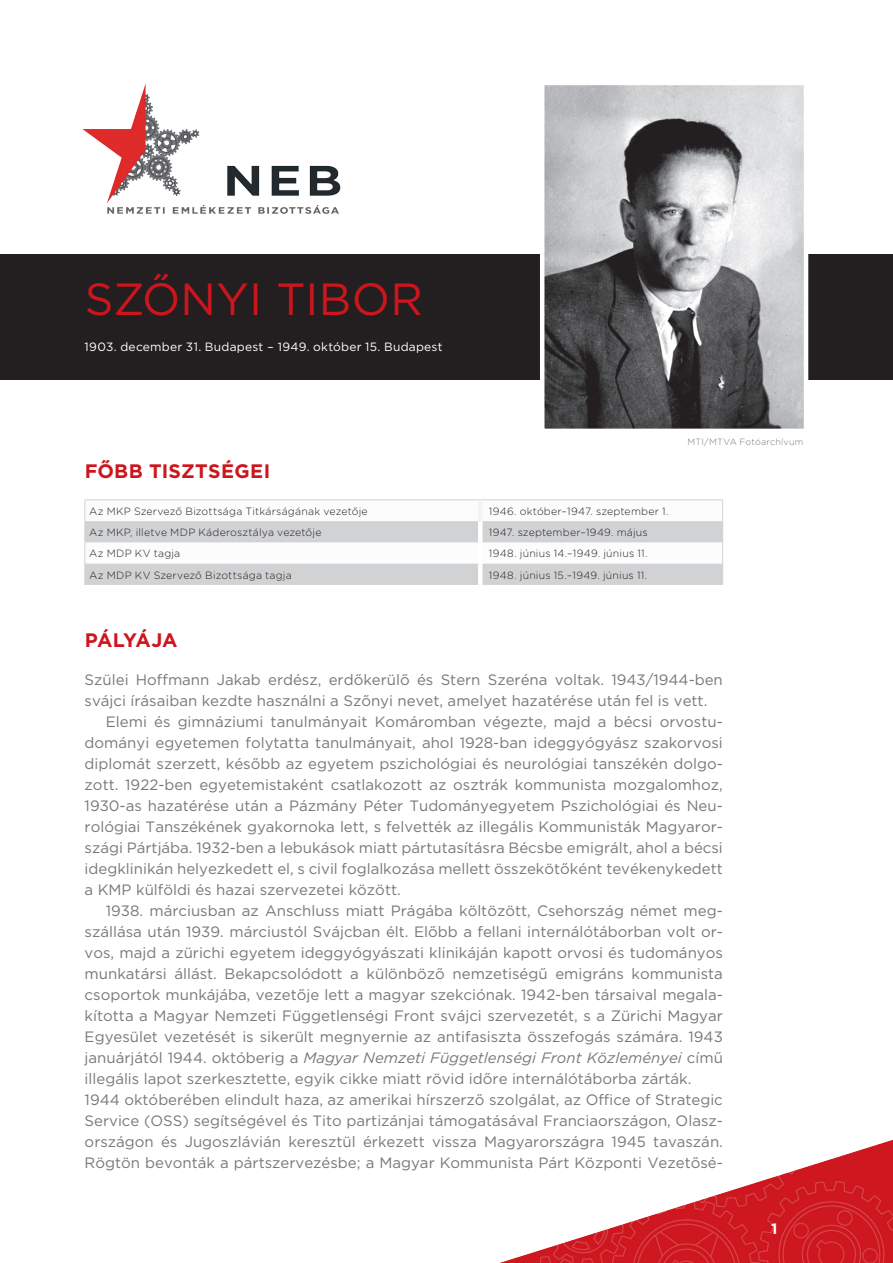
<style>
.page{position:relative;width:893px;height:1263px;background:#fff}
.page>*{position:absolute;margin:0;border:0;box-sizing:border-box;transform-origin:0 0}
.t1{font:45px "Gotham";letter-spacing:.005em;color:#cd151d}
.t2{font:700 19.5px "Gotham";letter-spacing:.015em;color:#cd151d}
.t3{font:700 19.5px "Gotham";letter-spacing:-.025em;color:#cd151d}
.t4{font:15px/21px "Gotham";color:#76787b}
.t5{font:700 15px "Gotham";color:#fff}
.t6{font:12px "Gotham";letter-spacing:.02em;color:#fff}
.t7{font:300 10.5px "Gotham Rounded";letter-spacing:.02em;color:#231f20}
.t8{font:300 9px "Gotham Rounded";letter-spacing:.025em;color:#76787b}
.s1{font-style:italic}
</style>
<div class="page">
<img style="left:500px;top:1140px;width:393px;height:123px">
<div style="left:0;top:254px;width:893px;height:125px;background:#231f20"></div>
<img style="left:82px;top:83px;width:259px;height:131px">
<svg style="left:85px;top:500px;width:638px;height:85px"></svg>
<div style="left:478px;top:500px;width:5px;height:21px;background:#f2f3f4"></div>
<img style="left:545px;top:86px;width:258px;height:342px">
<div style="left:540px;top:81px;width:268px;height:352px;border:4px solid #fff"></div>
<h1 class="t1" style="left:85px;top:274px;width:339px">SZŐNYI TIBOR</h1>
<p class="t6" style="left:85px;top:340px;width:359px">1903. december 31. Budapest – 1949. október 15. Budapest</p>
<h2 class="t2" style="left:85px;top:460px;width:187px">FŐBB TISZTSÉGEI</h2>
<p class="t7" style="left:89px;top:504px;width:280px">Az MKP Szervező Bizottsága Titkárságának vezetője</p>
<p class="t7" style="left:489px;top:504px;width:181px">1946. október–1947. szeptember 1.</p>
<p class="t7" style="left:89px;top:525px;width:234px">Az MKP, illetve MDP Káderosztálya vezetője</p>
<p class="t7" style="left:489px;top:525px;width:160px">1947. szeptember–1949. május</p>
<p class="t7" style="left:89px;top:546px;width:93px">Az MDP KV tagja</p>
<p class="t7" style="left:489px;top:546px;width:160px">1948. június 14.–1949. június 11.</p>
<p class="t7" style="left:89px;top:568px;width:204px">Az MDP KV Szervező Bizottsága tagja</p>
<p class="t7" style="left:489px;top:568px;width:160px">1948. június 15.–1949. június 11.</p>
<p class="t8" style="left:687px;top:436px;width:117px">MTI/MTVA Fotóarchívum</p>
<h2 class="t3" style="left:85px;top:628px;width:94px">PÁLYÁJA</h2>
<p class="t4" style="left:85px;top:668px;width:640px">Szülei Hoffmann Jakab erdész, erdőkerülő és Stern Szeréna voltak. 1943/1944-ben svájci írásaiban kezdte használni a Szőnyi nevet, amelyet hazatérése után fel is vett.</p>
<p class="t4" style="left:85px;top:710px;width:640px;text-align:justify;text-indent:21px">Elemi és gimnáziumi tanulmányait Komáromban végezte, majd a bécsi orvostu&shy;dományi egyetemen folytatta tanulmányait, ahol 1928-ban ideggyógyász szakorvosi diplomát szerzett, később az egyetem pszichológiai és neurológiai tanszékén dolgo&shy;zott. 1922-ben egyetemistaként csatlakozott az osztrák kommunista mozgalomhoz, 1930-as hazatérése után a Pázmány Péter Tudományegyetem Pszichológiai és Neu&shy;rológiai Tanszékének gyakornoka lett, s felvették az illegális Kommunisták Magyaror&shy;szági Pártjába. 1932-ben a lebukások miatt pártutasításra Bécsbe emigrált, ahol a bécsi idegklinikán helyezkedett el, s civil foglalkozása mellett összekötőként tevékenykedett a KMP külföldi és hazai szervezetei között.</p>
<p class="t4" style="left:85px;top:899px;width:640px;text-indent:21px">1938. márciusban az Anschluss miatt Prágába költözött, Csehország német meg&shy;szállása után 1939. márciustól Svájcban élt. Előbb a fellani internálótáborban volt or&shy;vos, majd a zürichi egyetem ideggyógyászati klinikáján kapott orvosi és tudományos munkatársi állást. Bekapcsolódott a különböző nemzetiségű emigráns kommunista csoportok munkájába, vezetője lett a magyar szekciónak. 1942-ben társaival megala&shy;kította a Magyar Nemzeti Függetlenségi Front svájci szervezetét, s a Zürichi Magyar Egyesület vezetését is sikerült megnyernie az antifasiszta összefogás számára. 1943 januárjától 1944. októberig a <span class="s1">Magyar Nemzeti Függetlenségi Front Közleményei</span> című illegális lapot szerkesztette, egyik cikke miatt rövid időre internálótáborba zárták.<br>1944 októberében elindult haza, az amerikai hírszerző szolgálat, az Office of Strategic Service (OSS) segítségével és Tito partizánjai támogatásával Franciaországon, Olasz&shy;országon és Jugoszlávián keresztül érkezett vissza Magyarországra 1945 tavaszán.<br>Rögtön bevonták a pártszervezésbe; a Magyar Kommunista Párt Központi Vezetősé-</p>
<p class="t5" style="left:771px;top:1220px;width:8px">1</p>
</div>
